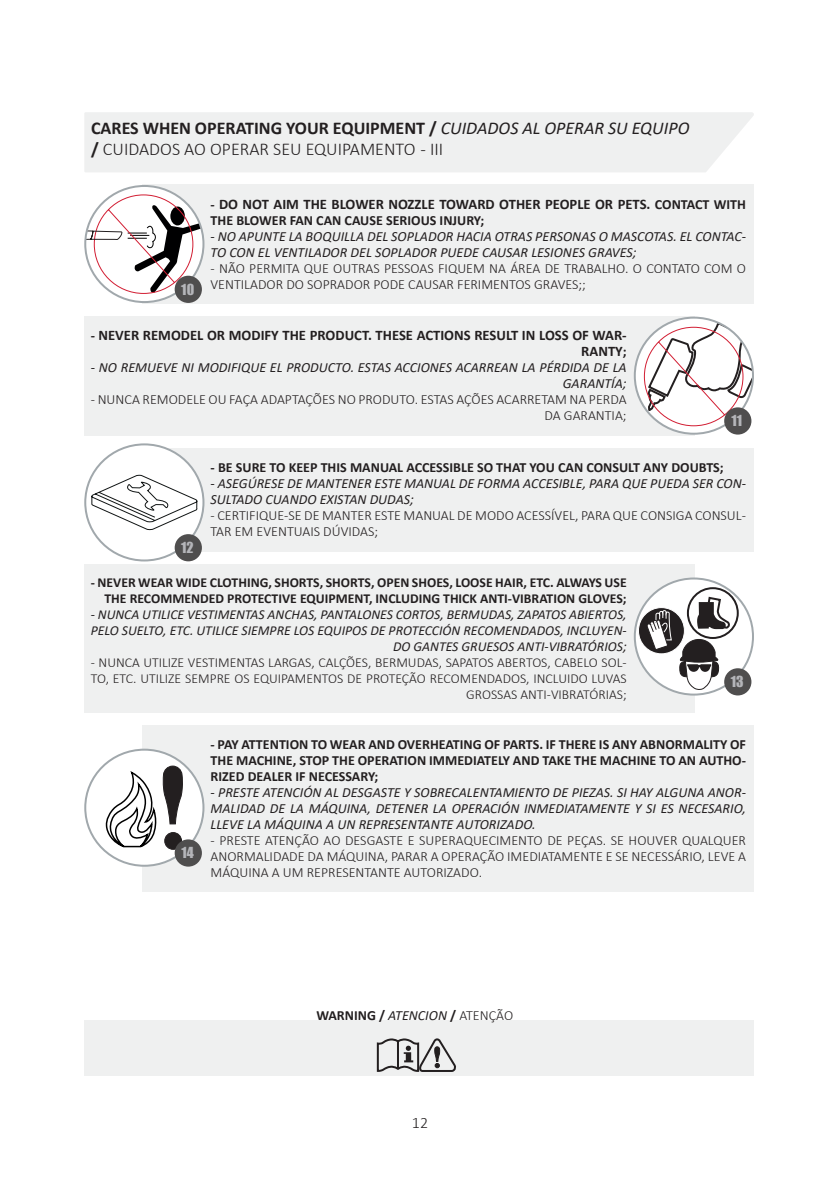
<style>
.page{position:relative;width:840px;height:1191px;background:#fff}
.page>*{position:absolute;margin:0;border:0;box-sizing:border-box;transform-origin:0 0}
.Subtitulo{font:300 18px/21.6px "Calibri";color:#231f20}
.t1{font:300 16px "Calibri";color:#231f20}
.t2{font:700 14.6px/16px "Calibri";color:#231f20;text-align:right}
.t3{font:italic 14px/16px "Calibri";color:#231f20}
.t4{font:300 14px/16px "Calibri";color:#231f20}
.t5{font:700 14px/16px "Calibri";color:#231f20;text-align:justify}
.t6{font:14px "Impact";color:#b4b5b9}
.t7{font:italic 13.6px/16px "Calibri";color:#231f20;text-align:right}
.t8{font:300 13.6px/16px "Calibri";color:#231f20;text-align:right}
.t9{font:700 13.6px/16px "Calibri";color:#231f20;text-align:right}
.s1{font-weight:700}
.s2{font-weight:400;font-style:italic}
.s3{font-size:14px}
.s4{font-weight:300}
</style>
<div class="page">
<div style="left:84px;top:316px;width:610px;height:119px;background:#eff0f0"></div>
<div style="left:84px;top:564px;width:610px;height:148px;background:#eff0f0"></div>
<div style="left:142px;top:725px;width:611px;height:166px;background:#eff0f0"></div>
<div style="left:142px;top:448px;width:611px;height:104px;background:#eff0f0"></div>
<div style="left:85px;top:749px;width:118px;height:116px;background:#fff;border-radius:50%"></div>
<svg style="left:105px;top:751px;width:77px;height:97px"></svg>
<div style="left:165px;top:832px;width:16px;height:17px;background:#231f20;border-radius:50%"></div>
<div style="left:164px;top:832px;width:18px;height:18px;border:1px solid #231f20;border-radius:50%"></div>
<div style="left:84px;top:748px;width:120px;height:118px;border:2px solid #a1a8ac;border-radius:50%"></div>
<div style="left:85px;top:444px;width:118px;height:116px;background:#fff;border-radius:50%"></div>
<svg style="left:91px;top:474px;width:107px;height:56px"></svg>
<div style="left:84px;top:443px;width:120px;height:118px;border:2px solid #a1a8ac;border-radius:50%"></div>
<svg style="left:634px;top:318px;width:118px;height:116px"></svg>
<svg style="left:643px;top:322px;width:109px;height:105px"></svg>
<div style="left:633px;top:317px;width:120px;height:118px;border:2px solid #a1a8ac;border-radius:50%"></div>
<div style="left:634px;top:578px;width:118px;height:116px;background:#fff;border-radius:50%"></div>
<div style="left:686px;top:587px;width:52px;height:52px;border:2px solid #231f20;border-radius:50%"></div>
<svg style="left:695px;top:595px;width:35px;height:35px"></svg>
<div style="left:638px;top:607px;width:46px;height:47px;background:#231f20;border-radius:50%"></div>
<div style="left:638px;top:607px;width:46px;height:47px;border:1px solid #fff;border-radius:50%"></div>
<svg style="left:646px;top:610px;width:25px;height:40px"></svg>
<svg style="left:678px;top:639px;width:41px;height:51px"></svg>
<div style="left:633px;top:577px;width:120px;height:118px;border:2px solid #a1a8ac;border-radius:50%"></div>
<div style="left:174px;top:839px;width:28px;height:27px;background:#4f4e4e;border-radius:50%"></div>
<div style="left:174px;top:534px;width:28px;height:27px;background:#4f4e4e;border-radius:50%"></div>
<div style="left:723px;top:407px;width:28px;height:27px;background:#4f4e4e;border-radius:50%"></div>
<div style="left:723px;top:668px;width:28px;height:27px;background:#4f4e4e;border-radius:50%"></div>
<div style="left:142px;top:185px;width:611px;height:119px;background:#eff0f0"></div>
<svg style="left:85px;top:186px;width:118px;height:116px"></svg>
<svg style="left:85px;top:194px;width:118px;height:100px"></svg>
<div style="left:84px;top:185px;width:120px;height:118px;border:2px solid #a1a8ac;border-radius:50%"></div>
<div style="left:174px;top:276px;width:28px;height:27px;background:#4f4e4e;border-radius:50%"></div>
<div style="left:84px;top:112px;width:670px;height:60px;background:#eff0f0"></div>
<div style="left:84px;top:1020px;width:669px;height:56px;background:#eff0f0"></div>
<svg style="left:376px;top:1038px;width:80px;height:34px"></svg>
<p class="Subtitulo" style="left:91px;top:117px;width:599px"><span class="s1">CARES WHEN OPERATING YOUR EQUIPMENT /</span> <span class="s2">CUIDADOS AL OPERAR SU EQUIPO </span><span class="s1">/</span> CUIDADOS AO OPERAR SEU EQUIPAMENTO - III</p>
<p class="t6" style="left:181px;top:278px;width:14px">10</p>
<p class="t2" style="left:210px;top:196px;width:536px"><span class="s3">-</span> DO NOT AIM THE BLOWER NOZZLE TOWARD OTHER PEOPLE OR PETS. <span class="s3">CONTACT WITH</span></p>
<p class="t5" style="left:210px;top:212px;width:275px">THE BLOWER FAN CAN CAUSE SERIOUS INJURY;</p>
<p class="t3" style="left:210px;top:228px;width:536px">- NO APUNTE LA BOQUILLA DEL SOPLADOR HACIA OTRAS PERSONAS O MASCOTAS. EL CONTAC-<br>TO CON EL VENTILADOR DEL SOPLADOR PUEDE CAUSAR LESIONES GRAVES;</p>
<p class="t4" style="left:210px;top:260px;width:536px">- NÃO PERMITA QUE OUTRAS PESSOAS FIQUEM NA ÁREA DE TRABALHO. O CONTATO COM O<br>VENTILADOR DO SOPRADOR PODE CAUSAR FERIMENTOS GRAVES;;</p>
<p class="t2" style="left:91px;top:327px;width:537px"><span class="s3">-</span> NEVER REMODEL OR MODIFY THE PRODUCT. THESE ACTIONS RESULT IN LOSS OF WAR-<br>RANTY<span class="s3">;</span></p>
<p class="t3" style="left:91px;top:358px;width:537px;text-align:right">- NO REMUEVE NI MODIFIQUE EL PRODUCTO. ESTAS ACCIONES ACARREAN LA PÉRDIDA DE LA<br>GARANTÍA;</p>
<p class="t4" style="left:91px;top:391px;width:537px;text-align:right">- NUNCA REMODELE OU FAÇA ADAPTAÇÕES NO PRODUTO. ESTAS AÇÕES ACARRETAM NA PERDA<br>DA GARANTIA;</p>
<p class="t6" style="left:731px;top:410px;width:12px">11</p>
<p class="t6" style="left:181px;top:536px;width:14px">12</p>
<p class="t5" style="left:210px;top:459px;width:514px">- BE SURE TO KEEP THIS MANUAL ACCESSIBLE SO THAT YOU CAN CONSULT ANY DOUBTS;</p>
<p class="t3" style="left:210px;top:475px;width:536px">- ASEGÚRESE DE MANTENER ESTE MANUAL DE FORMA ACCESIBLE, PARA QUE PUEDA SER CON-<br>SULTADO CUANDO EXISTAN DUDAS;</p>
<p class="t4" style="left:210px;top:507px;width:536px">- CERTIFIQUE-SE DE MANTER ESTE MANUAL DE MODO ACESSÍVEL, PARA QUE CONSIGA CONSUL-<br>TAR EM EVENTUAIS DÚVIDAS;</p>
<p class="t9" style="left:91px;top:574px;width:537px">- NEVER WEAR WIDE CLOTHING, SHORTS, SHORTS, OPEN SHOES, LOOSE HAIR, ETC. ALWAYS USE<br>THE RECOMMENDED PROTECTIVE EQUIPMENT, INCLUDING THICK ANTI-VIBRATION GLOVES;</p>
<p class="t7" style="left:91px;top:606px;width:537px">- NUNCA UTILICE VESTIMENTAS ANCHAS, PANTALONES CORTOS, BERMUDAS, ZAPATOS ABIERTOS,<br>PELO SUELTO, ETC. UTILICE SIEMPRE LOS EQUIPOS DE PROTECCIÓN RECOMENDADOS, INCLUYEN-<br>DO GANTES GRUESOS ANTI-VIBRATÓRIOS;</p>
<p class="t8" style="left:91px;top:654px;width:537px">- NUNCA UTILIZE VESTIMENTAS LARGAS, CALÇÕES, BERMUDAS, SAPATOS ABERTOS, CABELO SOL-<br>TO, ETC. UTILIZE SEMPRE OS EQUIPAMENTOS DE PROTEÇÃO RECOMENDADOS, INCLUIDO LUVAS<br>GROSSAS ANTI-VIBRATÓRIAS;</p>
<p class="t6" style="left:730px;top:670px;width:14px">13</p>
<p class="t6" style="left:181px;top:842px;width:14px">14</p>
<p class="t5" style="left:210px;top:736px;width:536px">- PAY ATTENTION TO WEAR AND OVERHEATING OF PARTS. IF THERE IS ANY ABNORMALITY OF THE MACHINE, STOP THE OPERATION IMMEDIATELY AND TAKE THE MACHINE TO AN AUTHO-RIZED DEALER IF NECESSARY;</p>
<p class="t3" style="left:210px;top:783px;width:536px;text-align:justify">- PRESTE ATENCIÓN AL DESGASTE Y SOBRECALENTAMIENTO DE PIEZAS. SI HAY ALGUNA ANOR-MALIDAD DE LA MÁQUINA, DETENER LA OPERACIÓN INMEDIATAMENTE Y SI ES NECESARIO, LLEVE LA MÁQUINA A UN REPRESENTANTE AUTORIZADO.</p>
<p class="t4" style="left:210px;top:832px;width:536px;text-align:justify">- PRESTE ATENÇÃO AO DESGASTE E SUPERAQUECIMENTO DE PEÇAS. SE HOUVER QUALQUER ANORMALIDADE DA MÁQUINA, PARAR A OPERAÇÃO IMEDIATAMENTE E SE NECESSÁRIO, LEVE A MÁQUINA A UM REPRESENTANTE AUTORIZADO.</p>
<p class="t5" style="left:316px;top:1007px;width:198px">WARNING / <span class="s2">ATENCION</span> / <span class="s4">ATENÇÃO</span></p>
<p class="t1" style="left:411px;top:1112px;width:18px">12</p>
</div>
